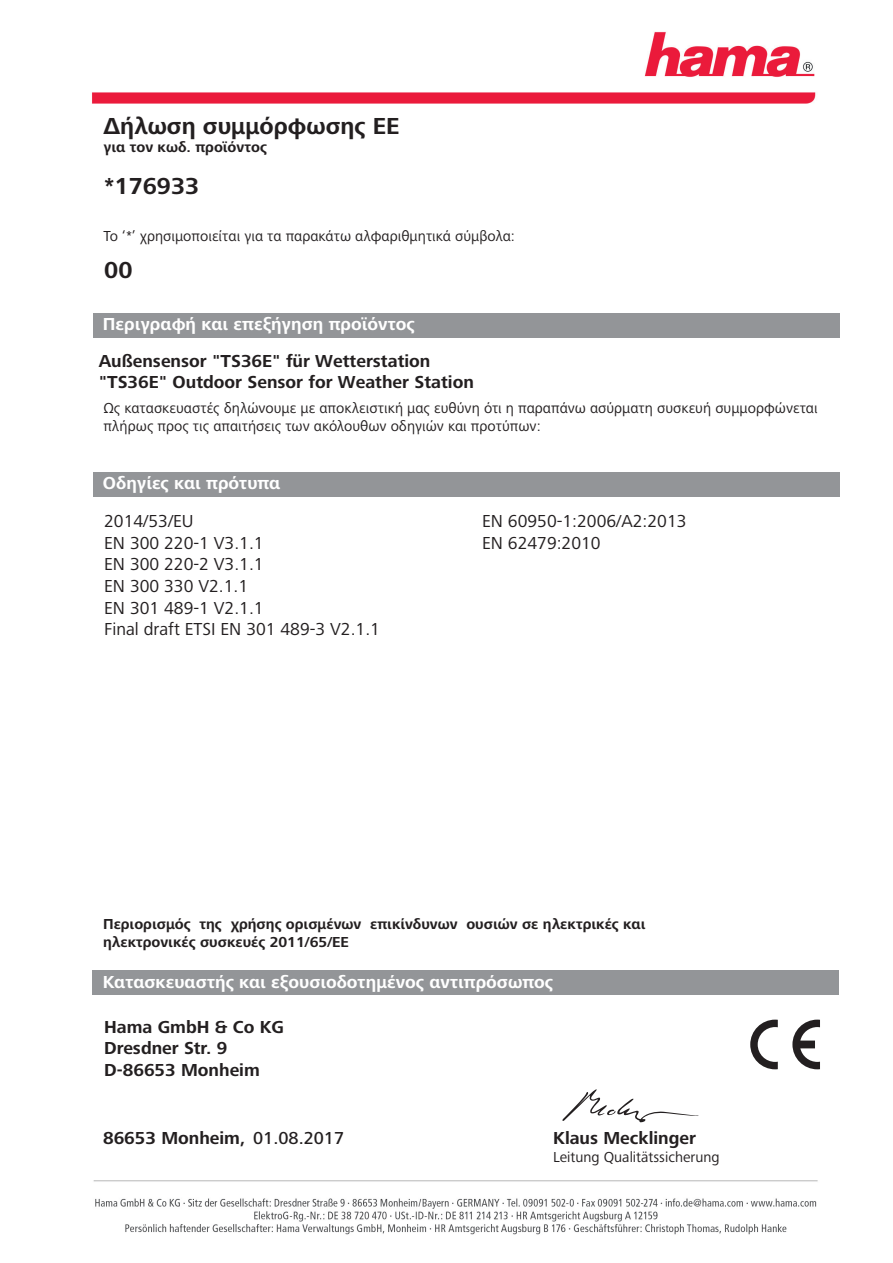
<style>
.page{position:relative;width:893px;height:1263px;background:#fff}
.page>*{position:absolute;margin:0;border:0;box-sizing:border-box;transform-origin:0 0}
.t1{font:700 24px "+SEHROC Frutiger Next LTW1 G";color:#231f20}
.t2{font:700 18px/21.6px "+SEHROC Frutiger Next LTW1 G";color:#231f20}
.t3{font:18px/21.6px "+PASRLL Frutiger Next LTW1 G";color:#231f20}
.t4{font:700 18px "+SEHROC Frutiger Next LTW1 G";color:#fff}
.t5{font:700 16.2px "+OVKMUM Arial";letter-spacing:.01em;color:#000001}
.t6{font:15px/18px "+PASRLL Frutiger Next LTW1 G";color:#231f20}
.t7{font:700 15px/18px "+SEHROC Frutiger Next LTW1 G";color:#231f20}
.s1{font-family:"+GJOEXZ Frutiger Next LTW1 G";font-weight:500}
</style>
<div class="page">
<img style="left:92px;top:31px;width:724px;height:72px">
<img style="left:93px;top:1180px;width:725px;height:55px">
<div style="left:93px;top:313px;width:746px;height:25px;background:#939598"></div>
<div style="left:93px;top:472px;width:746px;height:25px;background:#939598"></div>
<div style="left:92px;top:970px;width:747px;height:25px;background:#939598"></div>
<svg style="left:750px;top:1020px;width:70px;height:49px"></svg>
<svg style="left:562px;top:1089px;width:137px;height:34px"></svg>
<h1 class="t1" style="left:103px;top:113px;width:297px">Δήλωση συμμόρφωσης ΕΕ</h1>
<p class="t7" style="left:103px;top:138px;width:165px">για τον κωδ. προϊόντος</p>
<h1 class="t1" style="left:104px;top:173px;width:97px">*176933</h1>
<p class="t6" style="left:103px;top:227px;width:413px">To ‘*’ χρησιμοποιείται για τα παρακάτω αλφαριθμητικά σύμβολα:</p>
<h1 class="t1" style="left:104px;top:257px;width:30px">00</h1>
<p class="t4" style="left:103px;top:314px;width:313px">Περιγραφή και επεξήγηση προϊόντος</p>
<p class="t2" style="left:99px;top:350px;width:376px">Außensensor "TS36E" für Wetterstation "TS36E" Outdoor Sensor for Weather Station</p>
<p class="t6" style="left:103px;top:399px;width:715px">Ως κατασκευαστές δηλώνουμε με αποκλειστική μας ευθύνη ότι η παραπάνω ασύρματη συσκευή συμμορφώνεται πλήρως προς τις απαιτήσεις των ακόλουθων οδηγιών και προτύπων:</p>
<p class="t4" style="left:103px;top:474px;width:179px">Οδηγίες και πρότυπα</p>
<p class="t3" style="left:104px;top:511px;width:277px">2014/53/EU<br>EN 300 220-1 V3.1.1<br>EN 300 220-2 V3.1.1<br>EN 300 330 V2.1.1<br>EN 301 489-1 V2.1.1<br>Final draft ETSI EN 301 489-3 V2.1.1</p>
<p class="t3" style="left:482px;top:511px;width:206px">EN 60950-1:2006/A2:2013<br>EN 62479:2010</p>
<p class="t7" style="left:103px;top:915px;width:544px">Περιορισμός της χρήσης ορισμένων επικίνδυνων ουσιών σε ηλεκτρικές και ηλεκτρονικές συσκευές 2011/65/ΕΕ</p>
<p class="t4" style="left:103px;top:972px;width:452px">Κατασκευαστής και εξουσιοδοτημένος αντιπρόσωπος</p>
<p class="t2" style="left:104px;top:1016px;width:181px">Hama GmbH &amp; Co KG<br>Dresdner Str. 9<br>D-86653 Monheim</p>
<p class="t2" style="left:103px;top:1128px;width:242px">86653 Monheim, <span class="s1">01.08.2017</span></p>
<p class="t2" style="left:553px;top:1128px;width:144px">Klaus Mecklinger</p>
<p class="t6" style="left:553px;top:1148px;width:168px">Leitung Qualitätssicherung</p>
<p class="t5" style="left:586px;top:1154px;width:215px">Leitung Qualitätssicherung</p>
</div>
